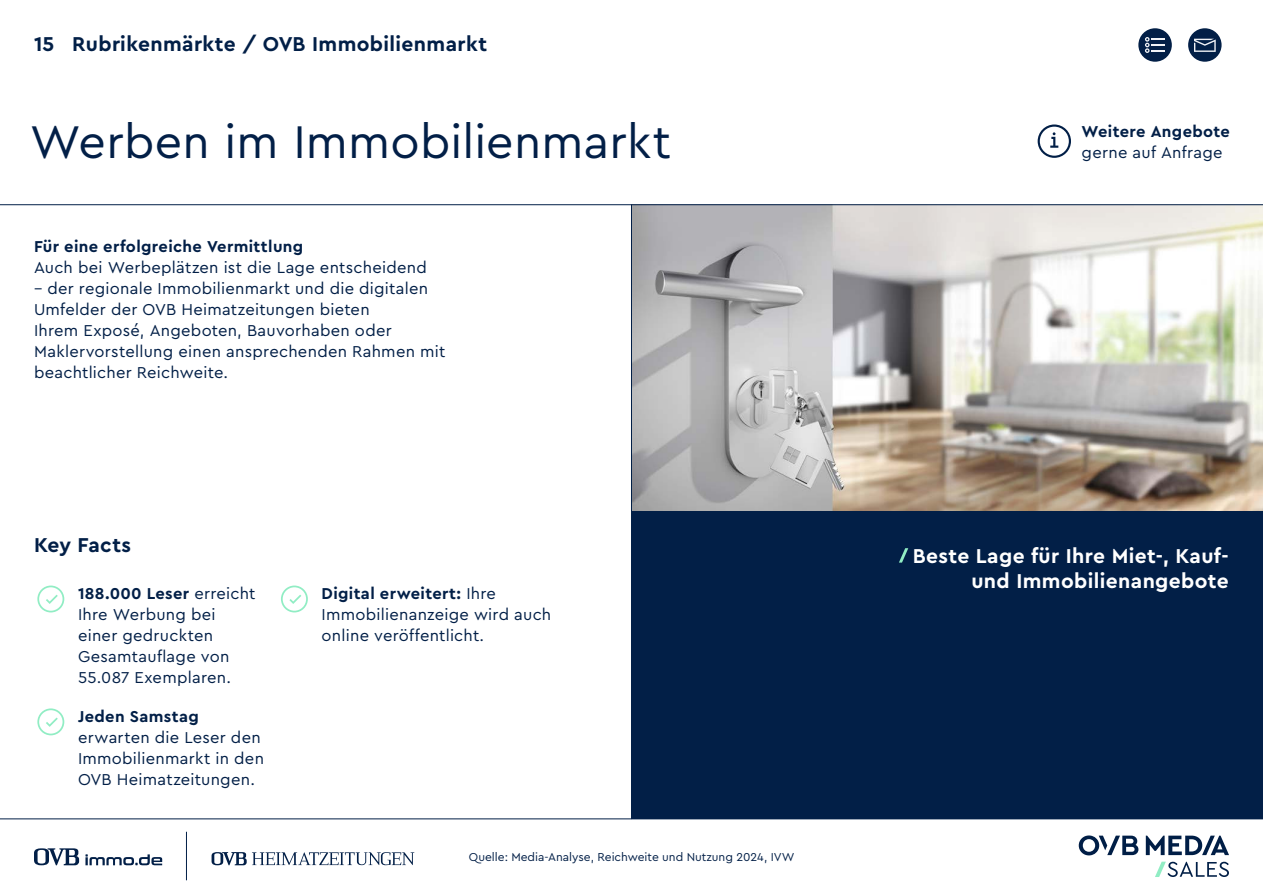
<style>
.page{position:relative;width:1263px;height:893px;background:#fff}
.page>*{position:absolute;margin:0;border:0;box-sizing:border-box;transform-origin:0 0}
.t1{font:48px "Cera Pro";letter-spacing:.005em;color:#021f47}
.t2{font:700 21px/25.2px "Cera Pro";letter-spacing:.02em;color:#fff;text-align:right}
.t3{font:700 21px "Cera Pro";letter-spacing:.02em;color:#021f47}
.t4{font:16.5px/21px "Cera Pro";letter-spacing:.015em;color:#021f47}
.t5{font:700 16.5px "Cera Pro";letter-spacing:.02em;color:#021f47}
.t6{font:12px "Cera Pro";color:#021f47}
.s1{font-weight:700}
</style>
<div class="page">
<div style="left:1188px;top:28px;width:33px;height:34px;background:#021f47;border-radius:50%"></div>
<svg style="left:1194px;top:39px;width:22px;height:13px"></svg>
<div style="left:1138px;top:28px;width:34px;height:34px;background:#021f47;border-radius:50%"></div>
<svg style="left:1145px;top:37px;width:19px;height:16px"></svg>
<img style="left:632px;top:205px;width:631px;height:307px">
<div style="left:631px;top:512px;width:632px;height:307px;background:#021f47"></div>
<svg style="left:899px;top:548px;width:9px;height:15px"></svg>
<svg style="left:281px;top:585px;width:27px;height:27px"></svg>
<svg style="left:37px;top:585px;width:27px;height:27px"></svg>
<svg style="left:37px;top:708px;width:27px;height:27px"></svg>
<svg style="left:212px;top:852px;width:202px;height:13px"></svg>
<hr style="left:186px;top:832px;width:1px;height:48px;background:#021f47">
<svg style="left:34px;top:848px;width:45px;height:17px"></svg>
<svg style="left:85px;top:854px;width:77px;height:11px"></svg>
<svg style="left:1038px;top:124px;width:33px;height:34px"></svg>
<hr style="left:0;top:819px;width:1263px;height:1px;background:#021f47">
<svg style="left:1079px;top:835px;width:59px;height:20px"></svg>
<svg style="left:1146px;top:836px;width:83px;height:19px"></svg>
<svg style="left:1155px;top:862px;width:74px;height:15px"></svg>
<hr style="left:0;top:204px;width:1263px;height:1px;background:#021f47">
<hr style="left:631px;top:205px;width:1px;height:614px;background:#021f47">
<p class="t3" style="left:34px;top:30px;width:455px">15 Rubrikenmärkte / OVB Immobilienmarkt</p>
<h1 class="t1" style="left:30px;top:110px;width:643px">Werben im Immobilienmarkt</h1>
<p class="t5" style="left:34px;top:236px;width:271px">Für eine erfolgreiche Vermittlung</p>
<p class="t4" style="left:34px;top:256px;width:394px">Auch bei Werbeplätzen ist die Lage entscheidend</p>
<p class="t4" style="left:34px;top:277px;width:413px">– der regionale Immobilienmarkt und die digitalen Umfelder der OVB Heimatzeitungen bieten<br>Ihrem Exposé, Angeboten, Bauvorhaben oder Maklervorstellung einen ansprechenden Rahmen mit beachtlicher Reichweite.</p>
<p class="t3" style="left:34px;top:531px;width:99px">Key Facts</p>
<p class="t4" style="left:78px;top:582px;width:179px"><span class="s1">188.000 Leser</span> erreicht<br>Ihre Werbung bei einer gedruckten<br>Gesamtauflage von<br>55.087 Exemplaren.</p>
<p class="t4" style="left:322px;top:582px;width:231px"><span class="s1">Digital erweitert:</span> Ihre<br>Immobilienanzeige wird auch online veröffentlicht.</p>
<p class="t5" style="left:78px;top:705px;width:122px">Jeden Samstag</p>
<p class="t4" style="left:78px;top:726px;width:187px">erwarten die Leser den<br>Immobilienmarkt in den<br>OVB Heimatzeitungen.</p>
<p class="t6" style="left:469px;top:849px;width:327px">Quelle: Media-Analyse, Reichweite und Nutzung 2024, IVW</p>
<p class="t5" style="left:1081px;top:120px;width:150px">Weitere Angebote</p>
<p class="t4" style="left:1081px;top:141px;width:143px">gerne auf Anfrage</p>
<p class="t2" style="left:913px;top:542px;width:318px">Beste Lage für Ihre Miet-, Kauf&shy;und Immobilienangebote</p>
</div>
